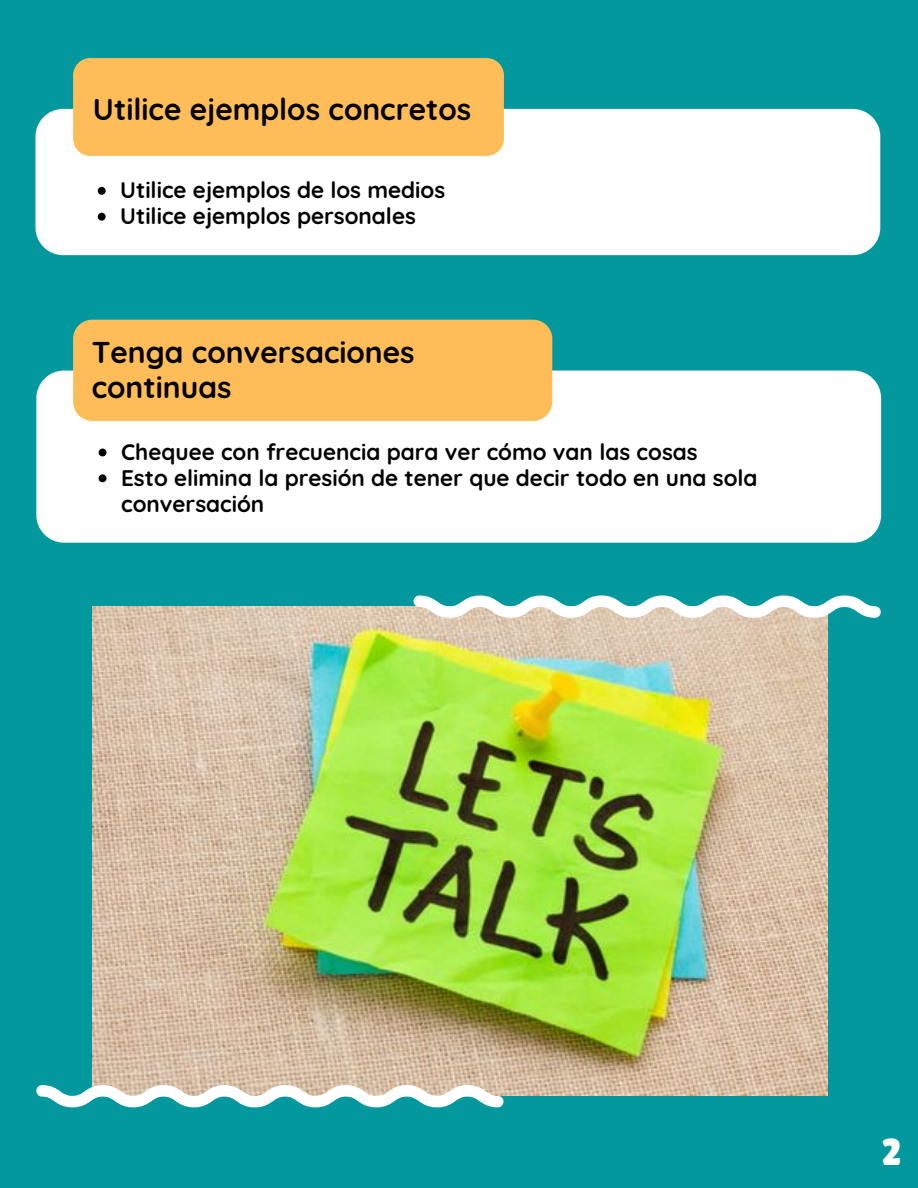
<style>
.page{position:relative;width:918px;height:1188px;background:#03989e}
.page>*{position:absolute;margin:0;border:0;box-sizing:border-box;transform-origin:0 0}
.t1{font:37.5px "Lilita One";color:#fff}
.t2{font:700 30px/34.8px "Quicksand";color:#000}
.t3{font:700 22.5px/25.8px "Quicksand";color:#000}
</style>
<div class="page">
<div style="left:36px;top:109px;width:844px;height:146px;background:#fff;border-radius:28px"></div>
<div style="left:36px;top:371px;width:845px;height:172px;background:#fff;border-radius:28px"></div>
<div style="left:73px;top:320px;width:479px;height:101px;background:#ffbd59;border-radius:19px"></div>
<img style="left:93px;top:607px;width:735px;height:489px">
<svg style="left:98px;top:187px;width:8px;height:8px"></svg>
<svg style="left:98px;top:213px;width:8px;height:8px"></svg>
<div style="left:73px;top:58px;width:431px;height:98px;background:#ffbd59;border-radius:17px"></div>
<svg style="left:99px;top:449px;width:7px;height:7px"></svg>
<svg style="left:99px;top:474px;width:7px;height:8px"></svg>
<svg style="left:36px;top:1085px;width:467px;height:22px"></svg>
<svg style="left:414px;top:595px;width:467px;height:23px"></svg>
<h2 class="t2" style="left:93px;top:91px;width:380px">Utilice ejemplos concretos</h2>
<p class="t3" style="left:120px;top:177px;width:326px">Utilice ejemplos de los medios<br>Utilice ejemplos personales</p>
<h2 class="t2" style="left:92px;top:335px;width:324px">Tenga conversaciones continuas</h2>
<p class="t3" style="left:121px;top:438px;width:638px">Chequee con frecuencia para ver cómo van las cosas<br>Esto elimina la presión de tener que decir todo en una sola conversación</p>
<h1 class="t1" style="left:882px;top:1131px;width:21px">2</h1>
</div>
